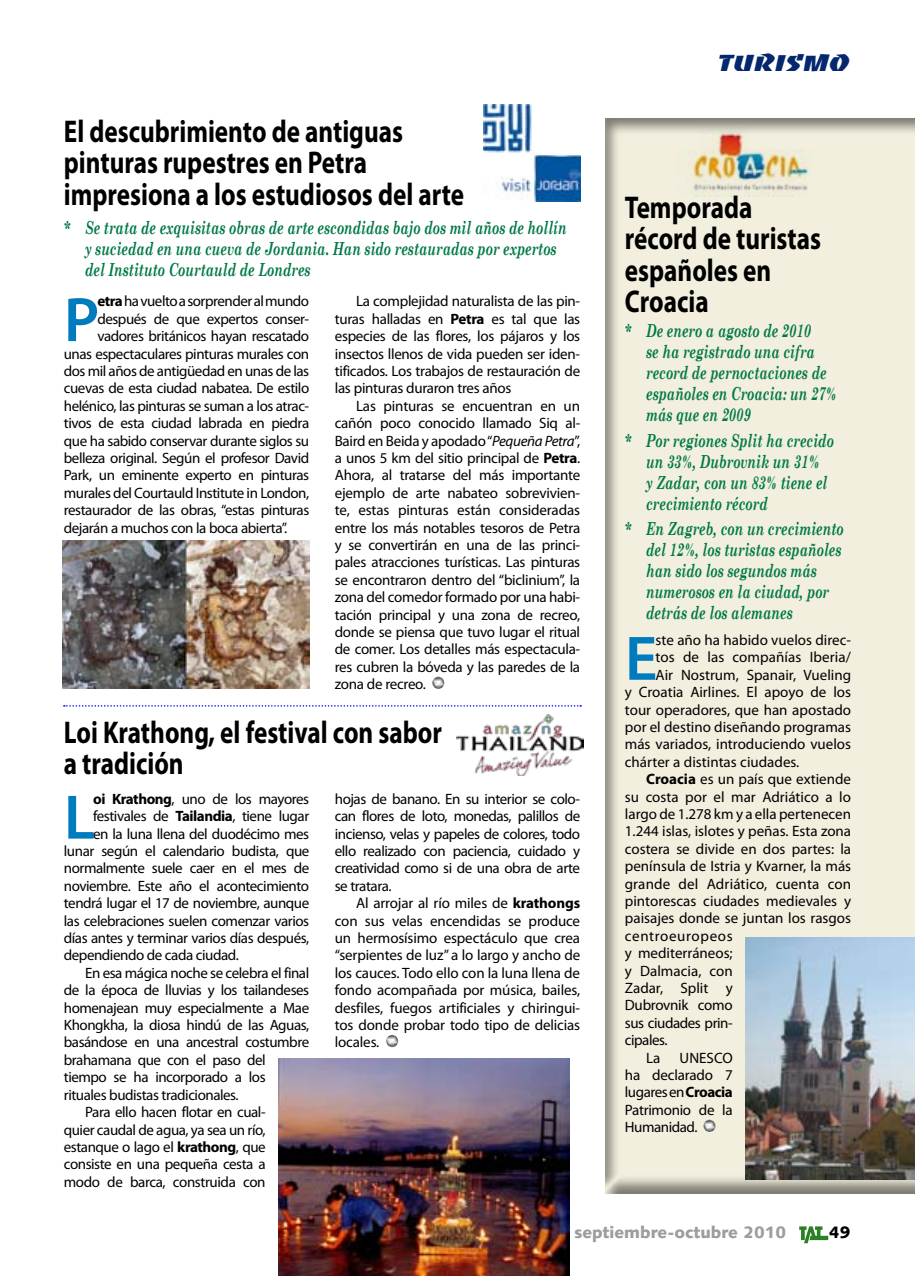
<style>
.page{position:relative;width:915px;height:1276px;background:#fff}
.page>*{position:absolute;margin:0;border:0;box-sizing:border-box;transform-origin:0 0}
.t1{font:600 63.3px "Myriad Pro";color:#007bbe}
.t2{font:700 31.5px/31.5px "Myriad Pro";color:#000;scale:.8 1}
.t3{font:22.5px "Baccarat Wide";letter-spacing:-.02em;color:#04276e}
.t4{font:italic 700 18px/21px "Century Schoolbook";color:#007946;scale:.7 1}
.t5{font:900 16.5px "Syntax";color:#9c9d9f}
.t6{font:900 16.5px "Syntax";color:#000}
.t7{font:15px/17.4px "Myriad Pro";letter-spacing:-.03em;color:#000;text-align:justify}
.t8{font:15px "Myriad Pro";color:#000}
.t9{font:15px "Myriad Pro";letter-spacing:.005em;color:#000}
.t10{font:15px "Myriad Pro";letter-spacing:.01em;color:#000}
.t11{font:15px "Myriad Pro";letter-spacing:.045em;color:#000}
.t12{font:15px "Myriad Pro";letter-spacing:-.005em;color:#000}
.s1{font-weight:700}
.s2{font-style:italic}
</style>
<div class="page">
<svg style="left:799px;top:1226px;width:29px;height:17px"></svg>
<div style="left:604px;top:118px;width:310px;height:1080px;background:#000;opacity:.5"></div>
<img style="left:62px;top:540px;width:247px;height:148px">
<img style="left:483px;top:104px;width:97px;height:98px">
<img style="left:456px;top:714px;width:127px;height:61px">
<svg style="left:703px;top:1119px;width:12px;height:13px"></svg>
<img style="left:675px;top:127px;width:140px;height:69px">
<img style="left:745px;top:937px;width:169px;height:242px">
<svg style="left:432px;top:676px;width:12px;height:13px"></svg>
<svg style="left:64px;top:705px;width:517px;height:1px"></svg>
<svg style="left:386px;top:1034px;width:12px;height:13px"></svg>
<img style="left:278px;top:1058px;width:291px;height:218px">
<h2 class="t2" style="left:64px;top:114px;width:502px">El descubrimiento de antiguas pinturas rupestres en Petra impresiona a los estudiosos del arte</h2>
<p class="t4" style="left:85px;top:217px;width:689px;text-indent:-21px">* Se trata de exquisitas obras de arte escondidas bajo dos mil años de hollín y suciedad en una cueva de Jordania. Han sido restauradas por expertos del Instituto Courtauld de Londres</p>
<h1 class="t1" style="left:64px;top:279px;width:37px">P</h1>
<p class="t7" style="left:97px;top:292px;width:213px"><span class="s1">etra</span> ha vuelto a sorprender al mundo</p>
<p class="t7" style="left:97px;top:310px;width:213px">después de que expertos conser-</p>
<p class="t7" style="left:97px;top:327px;width:213px">vadores británicos hayan rescatado</p>
<p class="t7" style="left:64px;top:344px;width:247px">unas espectaculares pinturas murales con</p>
<p class="t7" style="left:64px;top:362px;width:247px">dos mil años de antigüedad en unas de las</p>
<p class="t7" style="left:64px;top:379px;width:247px">cuevas de esta ciudad nabatea. De estilo</p>
<p class="t7" style="left:64px;top:397px;width:247px">helénico, las pinturas se suman a los atrac-</p>
<p class="t7" style="left:64px;top:414px;width:247px">tivos de esta ciudad labrada en piedra</p>
<p class="t7" style="left:64px;top:431px;width:247px">que ha sabido conservar durante siglos su</p>
<p class="t7" style="left:64px;top:449px;width:247px">belleza original. Según el profesor David</p>
<p class="t7" style="left:64px;top:466px;width:247px">Park, un eminente experto en pinturas</p>
<p class="t7" style="left:64px;top:484px;width:247px">murales del Courtauld Institute in London,</p>
<p class="t7" style="left:64px;top:501px;width:247px">restaurador de las obras, “estas pinturas</p>
<p class="t7" style="left:64px;top:518px;width:225px">dejarán a muchos con la boca abierta”.</p>
<p class="t7" style="left:335px;top:292px;width:247px;text-indent:21px">La complejidad naturalista de las pin&shy;turas halladas en <span class="s1">Petra</span> es tal que las especies de las flores, los pájaros y los insectos llenos de vida pueden ser iden&shy;tificados. Los trabajos de restauración de las pinturas duraron tres años</p>
<p class="t7" style="left:335px;top:397px;width:247px;text-indent:21px">Las pinturas se encuentran en un cañón poco conocido llamado Siq al-Baird en Beida y apodado “<span class="s2">Pequeña Petra</span>”, a unos 5 km del sitio principal de <span class="s1">Petra</span>.<br>Ahora, al tratarse del más importante ejemplo de arte nabateo sobrevivien&shy;te, estas pinturas están consideradas entre los más notables tesoros de Petra y se convertirán en una de las princi&shy;pales atracciones turísticas. Las pinturas se encontraron dentro del “biclinium”, la zona del comedor formado por una habi&shy;tación principal y una zona de recreo, donde se piensa que tuvo lugar el ritual de comer. Los detalles más espectacula&shy;res cubren la bóveda y las paredes de la zona de recreo.</p>
<h2 class="t2" style="left:64px;top:715px;width:474px">Loi Krathong, el festival con sabor a tradición</h2>
<h1 class="t1" style="left:64px;top:777px;width:33px">L</h1>
<p class="t7" style="left:93px;top:790px;width:217px"><span class="s1">oi Krathong</span>, uno de los mayores</p>
<p class="t7" style="left:93px;top:807px;width:217px">festivales de <span class="s1">Tailandia</span>, tiene lugar</p>
<p class="t7" style="left:93px;top:824px;width:217px">en la luna llena del duodécimo mes</p>
<p class="t7" style="left:64px;top:842px;width:247px">lunar según el calendario budista, que</p>
<p class="t7" style="left:64px;top:859px;width:247px">normalmente suele caer en el mes de</p>
<p class="t7" style="left:64px;top:877px;width:246px">noviembre. Este año el acontecimiento</p>
<p class="t7" style="left:64px;top:894px;width:247px">tendrá lugar el 17 de noviembre, aunque</p>
<p class="t7" style="left:64px;top:911px;width:247px">las celebraciones suelen comenzar varios</p>
<p class="t7" style="left:64px;top:929px;width:247px">días antes y terminar varios días después,</p>
<p class="t7" style="left:64px;top:946px;width:176px">dependiendo de cada ciudad.</p>
<p class="t7" style="left:85px;top:964px;width:225px">En esa mágica noche se celebra el final</p>
<p class="t7" style="left:64px;top:981px;width:247px">de la época de lluvias y los tailandeses</p>
<p class="t7" style="left:64px;top:998px;width:247px">homenajean muy especialmente a Mae</p>
<p class="t7" style="left:64px;top:1016px;width:247px">Khongkha, la diosa hindú de las Aguas,</p>
<p class="t7" style="left:64px;top:1033px;width:247px">basándose en una ancestral costumbre</p>
<p class="t7" style="left:64px;top:1051px;width:203px">brahamana que con el paso del</p>
<p class="t7" style="left:64px;top:1068px;width:203px">tiempo se ha incorporado a los</p>
<p class="t7" style="left:64px;top:1085px;width:176px">rituales budistas tradicionales.</p>
<p class="t7" style="left:85px;top:1103px;width:182px">Para ello hacen flotar en cual-</p>
<p class="t7" style="left:64px;top:1120px;width:203px">quier caudal de agua, ya sea un río,</p>
<p class="t7" style="left:64px;top:1138px;width:203px">estanque o lago el <span class="s1">krathong</span>, que</p>
<p class="t7" style="left:64px;top:1155px;width:203px">consiste en una pequeña cesta a</p>
<p class="t7" style="left:64px;top:1172px;width:203px">modo de barca, construida con</p>
<p class="t7" style="left:334px;top:790px;width:247px">hojas de banano. En su interior se colo&shy;can flores de loto, monedas, palillos de incienso, velas y papeles de colores, todo ello realizado con paciencia, cuidado y creatividad como si de una obra de arte se tratara.</p>
<p class="t7" style="left:334px;top:894px;width:247px;text-indent:21px">Al arrojar al río miles de <span class="s1">krathongs </span>con sus velas encendidas se produce un hermosísimo espectáculo que crea “serpientes de luz” a lo largo y ancho de los cauces. Todo ello con la luna llena de fondo acompañada por música, bailes, desfiles, fuegos artificiales y chiringui&shy;tos donde probar todo tipo de delicias locales.</p>
<h3 class="t3" style="left:717px;top:50px;width:134px">TURISMO</h3>
<h2 class="t2" style="left:624px;top:190px;width:247px">Temporada récord de turistas españoles en<br>Croacia</h2>
<p class="t4" style="left:646px;top:320px;width:274px;text-indent:-21px">* De enero a agosto de 2010<br>se ha registrado una cifra record de pernoctaciones de españoles en Croacia: un 27% más que en 2009</p>
<p class="t4" style="left:646px;top:429px;width:270px;text-indent:-21px">* Por regiones Split ha crecido un 33%, Dubrovnik un 31%<br>y Zadar, con un 83% tiene el crecimiento récord</p>
<p class="t4" style="left:646px;top:517px;width:284px;text-indent:-21px">* En Zagreb, con un crecimiento del 12%, los turistas españoles han sido los segundos más numerosos en la ciudad, por detrás de los alemanes</p>
<h1 class="t1" style="left:624px;top:618px;width:34px">E</h1>
<p class="t8" style="left:655px;top:630px;width:197px">ste año ha habido vuelos direc-</p>
<p class="t9" style="left:655px;top:648px;width:197px">tos de las compañías Iberia/</p>
<p class="t8" style="left:655px;top:665px;width:197px">Air Nostrum, Spanair, Vueling</p>
<p class="t8" style="left:624px;top:683px;width:228px">y Croatia Airlines. El apoyo de los</p>
<p class="t8" style="left:624px;top:700px;width:228px">tour operadores, que han apostado</p>
<p class="t8" style="left:624px;top:717px;width:228px">por el destino diseñando programas</p>
<p class="t8" style="left:624px;top:735px;width:228px">más variados, introduciendo vuelos</p>
<p class="t8" style="left:624px;top:752px;width:176px">chárter a distintas ciudades.</p>
<p class="t8" style="left:646px;top:770px;width:206px"><span class="s1">Croacia</span> es un país que extiende</p>
<p class="t8" style="left:624px;top:787px;width:228px">su costa por el mar Adriático a lo</p>
<p class="t8" style="left:624px;top:804px;width:228px">largo de 1.278 km y a ella pertenecen</p>
<p class="t8" style="left:624px;top:822px;width:228px">1.244 islas, islotes y peñas. Esta zona</p>
<p class="t8" style="left:624px;top:839px;width:228px">costera se divide en dos partes: la</p>
<p class="t8" style="left:624px;top:857px;width:228px">península de Istria y Kvarner, la más</p>
<p class="t10" style="left:624px;top:874px;width:228px">grande del Adriático, cuenta con</p>
<p class="t8" style="left:624px;top:891px;width:228px">pintorescas ciudades medievales y</p>
<p class="t8" style="left:624px;top:909px;width:228px">paisajes donde se juntan los rasgos</p>
<p class="t11" style="left:624px;top:926px;width:109px">centroeuropeos</p>
<p class="t8" style="left:624px;top:944px;width:109px">y mediterráneos;</p>
<p class="t9" style="left:624px;top:961px;width:109px">y Dalmacia, con</p>
<p class="t12" style="left:624px;top:978px;width:109px">Zadar, Split y</p>
<p class="t7" style="left:624px;top:996px;width:109px">Dubrovnik como</p>
<p class="t7" style="left:624px;top:1014px;width:109px">sus ciudades prin-</p>
<p class="t7" style="left:624px;top:1031px;width:44px">cipales.</p>
<p class="t7" style="left:646px;top:1048px;width:16px">La</p>
<p class="t7" style="left:624px;top:1048px;width:109px;text-indent:55px">UNESCO ha declarado 7 lugares en <span class="s1">Croacia </span>Patrimonio de la Humanidad.</p>
<p class="t5" style="left:574px;top:1222px;width:213px">septiembre-octubre 2010</p>
<p class="t6" style="left:828px;top:1222px;width:23px">49</p>
</div>
